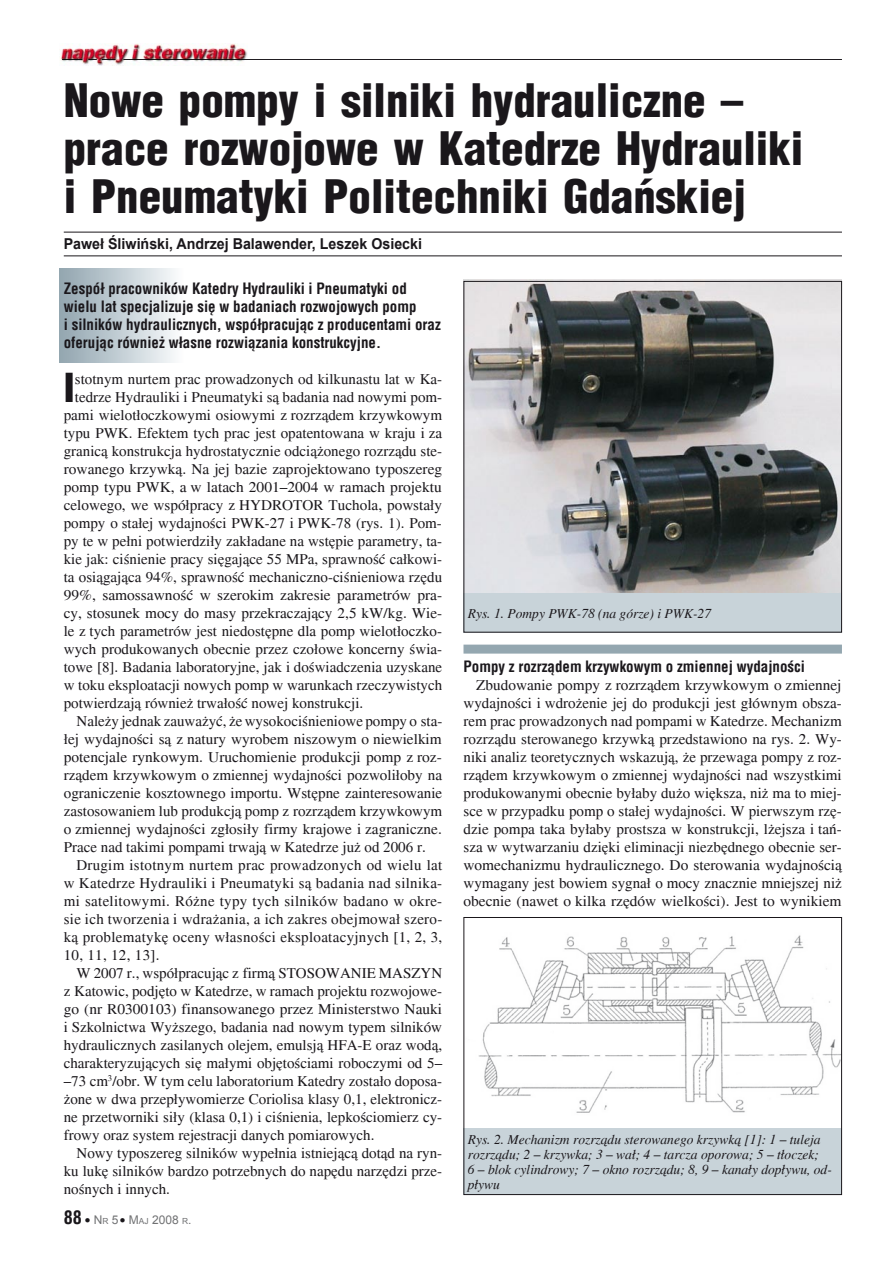
<style>
.page{position:relative;width:893px;height:1263px;background:#fff}
.page>*{position:absolute;margin:0;border:0;box-sizing:border-box;transform-origin:0 0}
.Tytuł_30{font:900 45px/48px "Switzerland Cond";color:#1a171b}
.tekst_główny{font:900 39px "Switzerland Cond";color:#1a171b}
.Tytuł_szary{font:700 18px "Switzerland Condensed";color:#1a171b}
.tekst_główny-2{font:15px/18px "Times";color:#1a171b;text-align:justify}
.lid{font:700 15px/18px "Switzerland Condensed";color:#1a171b}
.autor{font:700 15px "Arial";color:#1a171b;scale:.95 1}
.podtytuł_01{font:700 15px "Switzerland Condensed";color:#1a171b}
.podpisy_pod_rysunki_fotografie{font:italic 13.5px/15px "Times";color:#1a171b}
.Tytuł_szary-2{font:12px "Arial";color:#707173}
.s1{color:#1a171b}
.s2{font-size:8.4px}
</style>
<div class="page">
<img style="left:61px;top:43px;width:186px;height:22px">
<svg style="left:62px;top:59px;width:20px;height:1px"></svg>
<svg style="left:88px;top:59px;width:28px;height:1px"></svg>
<hr style="left:123px;top:59px;width:719px;height:1px;background:#1a171b">
<div style="left:60px;top:269px;width:124px;height:94px;background:linear-gradient(to right,#91a5af,#fbfcfe)"></div>
<div style="left:463px;top:645px;width:379px;height:9px;background:#94a7b0"></div>
<hr style="left:64px;top:232px;width:778px;height:1px;background:#1a171b">
<hr style="left:64px;top:256px;width:778px;height:1px;background:#1a171b">
<img style="left:463px;top:280px;width:379px;height:313px">
<div style="left:463px;top:593px;width:379px;height:39px;background:#c8d3d9"></div>
<div style="left:463px;top:281px;width:379px;height:351px;border:1px solid #1a171b"></div>
<img style="left:478px;top:935px;width:362px;height:178px">
<div style="left:463px;top:1128px;width:379px;height:67px;background:#c8d3d9"></div>
<div style="left:463px;top:917px;width:379px;height:278px;border:1px solid #1a171b"></div>
<p class="Tytuł_30" style="left:64px;top:75px;width:741px">Nowe pompy i silniki hydrauliczne – prace rozwojowe w Katedrze Hydrauliki i Pneumatyki Politechniki Gdańskiej</p>
<p class="autor" style="left:64px;top:234px;width:379px">Paweł Śliwiński, Andrzej Balawender, Leszek Osiecki</p>
<p class="lid" style="left:64px;top:279px;width:379px">Zespół pracowników Katedry Hydrauliki i Pneumatyki od wielu lat specjalizuje się w badaniach rozwojowych pomp<br>i silników hydraulicznych, współpracując z producentami oraz oferując również własne rozwiązania konstrukcyjne.</p>
<p class="tekst_główny" style="left:64px;top:362px;width:12px">I</p>
<p class="tekst_główny-2" style="left:75px;top:370px;width:369px">stotnym nurtem prac prowadzonych od kilkunastu lat w Ka-</p>
<p class="tekst_główny-2" style="left:75px;top:388px;width:369px">tedrze Hydrauliki i Pneumatyki są badania nad nowymi pom-</p>
<p class="tekst_główny-2" style="left:64px;top:406px;width:380px">pami wielotłoczkowymi osiowymi z rozrządem krzywkowym</p>
<p class="tekst_główny-2" style="left:64px;top:424px;width:380px">typu PWK. Efektem tych prac jest opatentowana w kraju i za</p>
<p class="tekst_główny-2" style="left:64px;top:442px;width:380px">granicą konstrukcja hydrostatycznie odciążonego rozrządu ste-</p>
<p class="tekst_główny-2" style="left:64px;top:460px;width:380px">rowanego krzywką. Na jej bazie zaprojektowano typoszereg</p>
<p class="tekst_główny-2" style="left:64px;top:478px;width:380px">pomp typu PWK, a w latach 2001–2004 w ramach projektu</p>
<p class="tekst_główny-2" style="left:64px;top:496px;width:380px">celowego, we współpracy z HYDROTOR Tuchola, powstały</p>
<p class="tekst_główny-2" style="left:64px;top:514px;width:380px">pompy o stałej wydajności PWK-27 i PWK-78 (rys. 1). Pom-</p>
<p class="tekst_główny-2" style="left:64px;top:532px;width:380px">py te w pełni potwierdziły zakładane na wstępie parametry, ta-</p>
<p class="tekst_główny-2" style="left:64px;top:550px;width:380px">kie jak: ciśnienie pracy sięgające 55 MPa, sprawność całkowi-</p>
<p class="tekst_główny-2" style="left:64px;top:568px;width:380px">ta osiągająca 94%, sprawność mechaniczno-ciśnieniowa rzędu</p>
<p class="tekst_główny-2" style="left:64px;top:586px;width:380px">99%, samossawność w szerokim zakresie parametrów pra-</p>
<p class="tekst_główny-2" style="left:64px;top:604px;width:380px">cy, stosunek mocy do masy przekraczający 2,5 kW/kg. Wie-</p>
<p class="tekst_główny-2" style="left:64px;top:622px;width:380px">le z tych parametrów jest niedostępne dla pomp wielotłoczko-</p>
<p class="tekst_główny-2" style="left:64px;top:640px;width:380px">wych produkowanych obecnie przez czołowe koncerny świa-</p>
<p class="tekst_główny-2" style="left:64px;top:658px;width:380px">towe [8]. Badania laboratoryjne, jak i doświadczenia uzyskane</p>
<p class="tekst_główny-2" style="left:64px;top:676px;width:380px">w toku eksploatacji nowych pomp w warunkach rzeczywistych</p>
<p class="tekst_główny-2" style="left:64px;top:694px;width:301px">potwierdzają również trwałość nowej konstrukcji.</p>
<p class="tekst_główny-2" style="left:64px;top:712px;width:380px;text-indent:13px">Należy jednak zauważyć, że wysokociśnieniowe pompy o sta&shy;łej wydajności są z natury wyrobem niszowym o niewielkim potencjale rynkowym. Uruchomienie produkcji pomp z roz&shy;rządem krzywkowym o zmiennej wydajności pozwoliłoby na ograniczenie kosztownego importu. Wstępne zainteresowanie zastosowaniem lub produkcją pomp z rozrządem krzywkowym o zmiennej wydajności zgłosiły firmy krajowe i zagraniczne.<br>Prace nad takimi pompami trwają w Katedrze już od 2006 r.</p>
<p class="tekst_główny-2" style="left:64px;top:856px;width:380px;text-indent:13px">Drugim istotnym nurtem prac prowadzonych od wielu lat w Katedrze Hydrauliki i Pneumatyki są badania nad silnika&shy;mi satelitowymi. Różne typy tych silników badano w okre&shy;sie ich tworzenia i wdrażania, a ich zakres obejmował szero&shy;ką problematykę oceny własności eksploatacyjnych [1, 2, 3, 10, 11, 12, 13].</p>
<p class="tekst_główny-2" style="left:64px;top:964px;width:380px;text-indent:13px">W 2007 r., współpracując z firmą STOSOWANIE MASZYN z Katowic, podjęto w Katedrze, w ramach projektu rozwojowe&shy;go (nr R0300103) finansowanego przez Ministerstwo Nauki i Szkolnictwa Wyższego, badania nad nowym typem silników hydraulicznych zasilanych olejem, emulsją HFA-E oraz wodą, charakteryzujących się małymi objętościami roboczymi od 5– –73 cm<sup>3</sup>/obr. W tym celu laboratorium Katedry zostało doposa&shy;żone w dwa przepływomierze Coriolisa klasy 0,1, elektronicz&shy;ne przetworniki siły (klasa 0,1) i ciśnienia, lepkościomierz cy&shy;frowy oraz system rejestracji danych pomiarowych.</p>
<p class="tekst_główny-2" style="left:64px;top:1144px;width:380px;text-indent:13px">Nowy typoszereg silników wypełnia istniejącą dotąd na ryn&shy;ku lukę silników bardzo potrzebnych do napędu narzędzi prze&shy;nośnych i innych.</p>
<p class="Tytuł_szary" style="left:64px;top:1207px;width:19px">88</p>
<p class="Tytuł_szary-2" style="left:85px;top:1212px;width:108px"><span class="s1">●</span> N<span class="s2">R</span> 5 <span class="s1">●</span> M<span class="s2">AJ</span> 2008 <span class="s2">R</span>.</p>
<p class="podpisy_pod_rysunki_fotografie" style="left:468px;top:606px;width:245px">Rys. 1. Pompy PWK-78 (na górze) i PWK-27</p>
<p class="podtytuł_01" style="left:463px;top:657px;width:343px">Pompy z rozrządem krzywkowym o zmiennej wydajności</p>
<p class="tekst_główny-2" style="left:463px;top:676px;width:380px;text-indent:13px">Zbudowanie pompy z rozrządem krzywkowym o zmiennej wydajności i wdrożenie jej do produkcji jest głównym obsza&shy;rem prac prowadzonych nad pompami w Katedrze. Mechanizm rozrządu sterowanego krzywką przedstawiono na rys. 2. Wy&shy;niki analiz teoretycznych wskazują, że przewaga pompy z roz&shy;rządem krzywkowym o zmiennej wydajności nad wszystkimi produkowanymi obecnie byłaby dużo większa, niż ma to miej&shy;sce w przypadku pomp o stałej wydajności. W pierwszym rzę&shy;dzie pompa taka byłaby prostsza w konstrukcji, lżejsza i tań&shy;sza w wytwarzaniu dzięki eliminacji niezbędnego obecnie ser&shy;womechanizmu hydraulicznego. Do sterowania wydajnością wymagany jest bowiem sygnał o mocy znacznie mniejszej niż obecnie (nawet o kilka rzędów wielkości). Jest to wynikiem</p>
<p class="podpisy_pod_rysunki_fotografie" style="left:468px;top:1132px;width:366px">Rys. 2. Mechanizm rozrządu sterowanego krzywką [1]: 1 – tuleja rozrządu; 2 – krzywka; 3 – wał; 4 – tarcza oporowa; 5 – tłoczek;<br>6 – blok cylindrowy; 7 – okno rozrządu; 8, 9 – kanały dopływu, od&shy;pływu</p>
</div>
